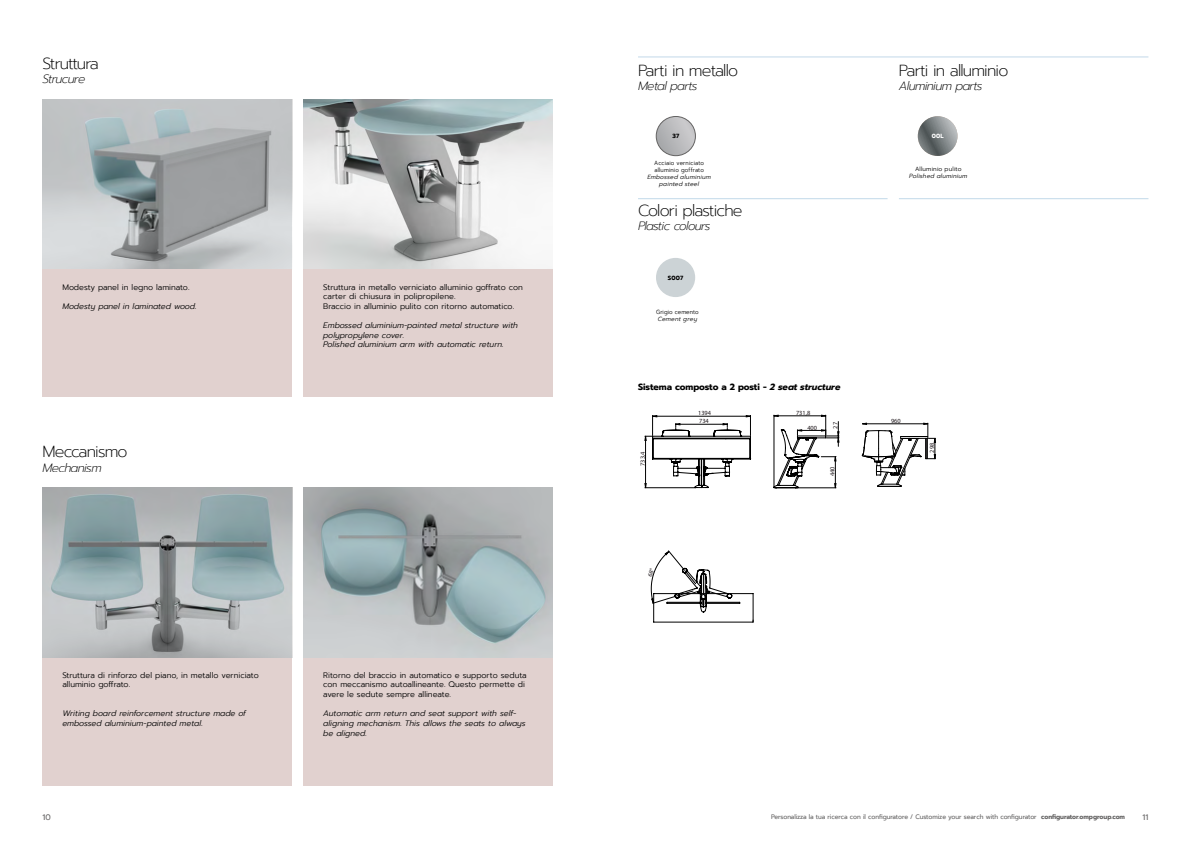
<style>
.page{position:relative;width:1191px;height:842px;background:#fff}
.page>*{position:absolute;margin:0;border:0;box-sizing:border-box;transform-origin:0 0}
.t1{font:200 16px "Prompt";letter-spacing:-.05em;color:#000}
.t2{font:200 16px "Prompt";letter-spacing:-.075em;color:#000}
.t3{font:italic 200 12px "Prompt";letter-spacing:-.05em;color:#000}
.t4{font:700 9px "Prompt";letter-spacing:-.015em;color:#000}
.t5{font:300 8px/9.6px "Prompt";color:#000}
.t6{font:italic 300 8px/9.6px "Prompt";color:#000}
.t7{font:8px "Prompt";color:#646363}
.t8{font:6.5px "Prompt";letter-spacing:-.01em;color:#646363;scale:.96 1}
.t9{font:6.3px "Myriad Pro";color:#1e171b}
.t10{font:italic 300 6px/7.2px "Prompt";letter-spacing:.03em;color:#000;text-align:center}
.t11{font:300 6px/6.6px "Prompt";letter-spacing:.025em;color:#000;scale:.93 1}
.t12{font:300 6px "Prompt";letter-spacing:.025em;color:#000}
.t13{font:700 6px "Prompt";letter-spacing:.02em;color:#000}
.t14{font:700 6px "Prompt";color:#fff}
.s1{font-style:italic}
.s2{font-style:normal}
.s3{font-weight:700}
</style>
<div class="page">
<svg style="left:656px;top:116px;width:39px;height:40px"></svg>
<div style="left:656px;top:116px;width:39px;height:40px;border:1px solid #646363;border-radius:50%"></div>
<svg style="left:917px;top:116px;width:40px;height:40px"></svg>
<div style="left:656px;top:258px;width:39px;height:39px;background:#ccd3d6;border-radius:50%"></div>
<img style="left:43px;top:99px;width:249px;height:170px">
<img style="left:43px;top:488px;width:249px;height:170px">
<img style="left:303px;top:488px;width:250px;height:170px">
<img style="left:303px;top:99px;width:250px;height:170px">
<div style="left:43px;top:269px;width:249px;height:128px;background:#e1d1cf"></div>
<div style="left:43px;top:658px;width:249px;height:127px;background:#e1d1cf"></div>
<div style="left:303px;top:658px;width:250px;height:127px;background:#e1d1cf"></div>
<div style="left:303px;top:269px;width:250px;height:128px;background:#e1d1cf"></div>
<hr style="left:638px;top:57px;width:510px;height:1px;background:#c2d9e9">
<hr style="left:638px;top:198px;width:249px;height:1px;background:#c2d9e9">
<hr style="left:899px;top:198px;width:249px;height:1px;background:#c2d9e9">
<svg style="left:644px;top:415px;width:107px;height:73px"></svg>
<hr style="left:797px;top:488px;width:39px;height:1px;background:#000">
<svg style="left:773px;top:415px;width:66px;height:73px"></svg>
<svg style="left:861px;top:423px;width:74px;height:64px"></svg>
<hr style="left:653px;top:622px;width:100px;height:1px;background:#000">
<svg style="left:650px;top:551px;width:104px;height:71px"></svg>
<h1 class="t2" style="left:43px;top:52px;width:58px">Struttura</h1>
<h2 class="t3" style="left:43px;top:71px;width:44px">Strucure</h2>
<h1 class="t1" style="left:638px;top:59px;width:102px">Parti in metallo</h1>
<h2 class="t3" style="left:638px;top:78px;width:61px">Metal parts</h2>
<h1 class="t1" style="left:899px;top:59px;width:111px">Parti in alluminio</h1>
<h2 class="t3" style="left:899px;top:78px;width:85px">Aluminium parts</h2>
<p class="t13" style="left:672px;top:132px;width:8px">37</p>
<p class="t11" style="left:654px;top:160px;width:55px">Acciaio verniciato alluminio goffrato</p>
<p class="t10" style="left:647px;top:173px;width:65px">Embossed aluminium painted steel</p>
<p class="t14" style="left:931px;top:132px;width:13px">00L</p>
<p class="t12" style="left:915px;top:165px;width:48px">Alluminio pulito</p>
<p class="t10" style="left:909px;top:173px;width:60px">Polished aluminium</p>
<h1 class="t1" style="left:638px;top:199px;width:106px">Colori plastiche</h1>
<h2 class="t3" style="left:638px;top:218px;width:74px">Plastic colours</h2>
<p class="t5" style="left:62px;top:282px;width:129px">Modesty panel in legno laminato.</p>
<p class="t6" style="left:62px;top:301px;width:136px">Modesty panel in laminated wood.</p>
<p class="t5" style="left:323px;top:282px;width:201px">Struttura in metallo verniciato alluminio goffrato con carter di chiusura in polipropilene.<br>Braccio in alluminio pulito con ritorno automatico.</p>
<p class="t6" style="left:323px;top:320px;width:196px">Embossed aluminium-painted metal structure with polypropylene cover.<br>Polished aluminium arm with automatic return.</p>
<p class="t13" style="left:668px;top:273px;width:17px">S007</p>
<p class="t11" style="left:656px;top:309px;width:47px">Grigio cemento</p>
<p class="t10" style="left:657px;top:315px;width:41px">Cement grey</p>
<h1 class="t1" style="left:43px;top:440px;width:86px">Meccanismo</h1>
<h2 class="t3" style="left:43px;top:459px;width:61px">Mechanism</h2>
<p class="t4" style="left:638px;top:380px;width:204px">Sistema composto a 2 posti - <span class="s1">2 seat structure</span></p>
<p class="t9" style="left:698px;top:409px;width:14px">1394</p>
<p class="t9" style="left:639px;top:466px;width:16px;rotate:-90deg">733,4</p>
<p class="t9" style="left:796px;top:409px;width:16px">731,8</p>
<p class="t9" style="left:699px;top:417px;width:11px">734</p>
<p class="t9" style="left:807px;top:424px;width:11px">400</p>
<p class="t9" style="left:831px;top:429px;width:8px;rotate:-90deg">27</p>
<p class="t9" style="left:828px;top:476px;width:11px;rotate:-90deg">440</p>
<p class="t9" style="left:891px;top:417px;width:11px">960</p>
<p class="t9" style="left:928px;top:453px;width:11px;rotate:-90deg">298</p>
<p class="t5" style="left:62px;top:670px;width:198px">Struttura di rinforzo del piano, in metallo verniciato alluminio goffrato.</p>
<p class="t6" style="left:62px;top:709px;width:185px">Writing board reinforcement structure made of embossed aluminium-painted metal<span class="s2">.</span></p>
<p class="t5" style="left:323px;top:670px;width:205px">Ritorno del braccio in automatico e supporto seduta con meccanismo autoallineante. Questo permette di avere le sedute sempre allineate.</p>
<p class="t6" style="left:323px;top:709px;width:204px">Automatic arm return and seat support with self&shy;aligning mechanism. This allows the seats to always be aligned.</p>
<p class="t7" style="left:43px;top:811px;width:10px">10</p>
<p class="t8" style="left:771px;top:812px;width:370px">Personalizza la tua ricerca con il configuratore / Customize your search with configurator <span class="s3">configurator.ompgroup.com</span></p>
<p class="t7" style="left:1142px;top:811px;width:7px">11</p>
</div>
